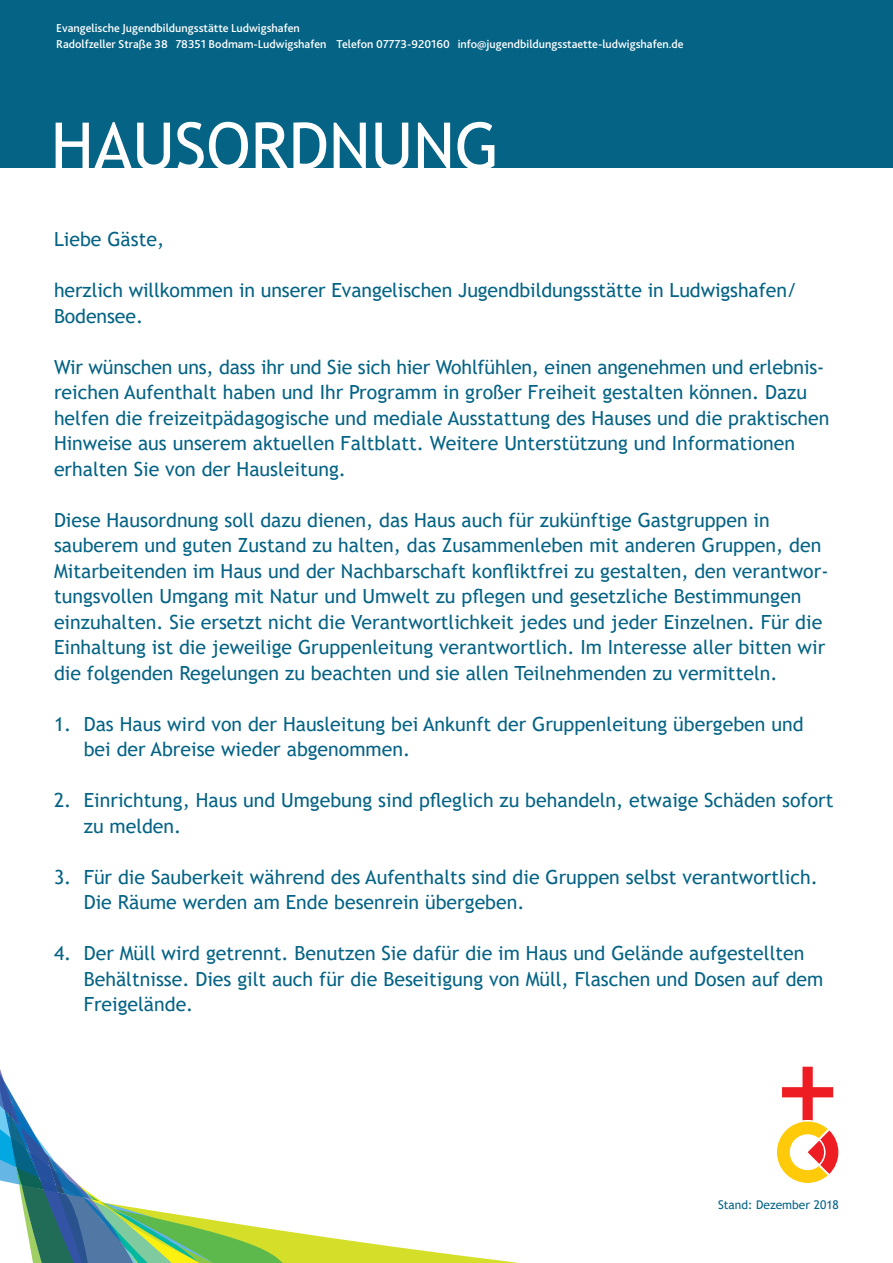
<style>
.page{position:relative;width:893px;height:1263px;background:#fff}
.page>*{position:absolute;margin:0;border:0;box-sizing:border-box;transform-origin:0 0}
.t1{font:65.55px "Trebuchet MS";color:#fff}
.t2{font:19.5px/25.5px "Trebuchet MS";color:#056385}
.t3{font:500 12px "Bliss 2";color:#fff}
.t4{font:12px "Trebuchet MS";color:#056385}
</style>
<div class="page">
<svg style="left:0;top:1069px;width:518px;height:194px"></svg>
<div style="left:0;top:0;width:893px;height:168px;background:#056385"></div>
<svg style="left:777px;top:1067px;width:61px;height:116px"></svg>
<p class="t3" style="left:56px;top:20px;width:245px">Evangelische Jugendbildungsstätte Ludwigshafen</p>
<p class="t3" style="left:56px;top:37px;width:629px">Radolfzeller Straße 38 78351 Bodmam-Ludwigshafen Telefon 07773-920160 info@jugendbildungsstaette-ludwigshafen.de</p>
<p class="t1" style="left:51px;top:105px;width:450px">HAUSORDNUNG</p>
<p class="t2" style="left:54px;top:226px;width:112px">Liebe Gäste,</p>
<p class="t2" style="left:54px;top:277px;width:745px">herzlich willkommen in unserer Evangelischen Jugendbildungsstätte in Ludwigshafen/<br>Bodensee.</p>
<p class="t2" style="left:54px;top:354px;width:777px">Wir wünschen uns, dass ihr und Sie sich hier Wohlfühlen, einen angenehmen und erlebnis&shy;reichen Aufenthalt haben und Ihr Programm in großer Freiheit gestalten können. Dazu helfen die freizeitpädagogische und mediale Ausstattung des Hauses und die praktischen Hinweise aus unserem aktuellen Faltblatt. Weitere Unterstützung und Informationen erhalten Sie von der Hausleitung.</p>
<p class="t2" style="left:54px;top:507px;width:776px">Diese Hausordnung soll dazu dienen, das Haus auch für zukünftige Gastgruppen in sauberem und guten Zustand zu halten, das Zusammenleben mit anderen Gruppen, den Mitarbeitenden im Haus und der Nachbarschaft konfliktfrei zu gestalten, den verantwor&shy;tungsvollen Umgang mit Natur und Umwelt zu pflegen und gesetzliche Bestimmungen einzuhalten. Sie ersetzt nicht die Verantwortlichkeit jedes und jeder Einzelnen. Für die Einhaltung ist die jeweilige Gruppenleitung verantwortlich. Im Interesse aller bitten wir die folgenden Regelungen zu beachten und sie allen Teilnehmenden zu vermitteln.</p>
<p class="t2" style="left:84px;top:711px;width:721px;text-indent:-30px">1. Das Haus wird von der Hausleitung bei Ankunft der Gruppenleitung übergeben und bei der Abreise wieder abgenommen.</p>
<p class="t2" style="left:84px;top:787px;width:751px;text-indent:-30px">2. Einrichtung, Haus und Umgebung sind pfleglich zu behandeln, etwaige Schäden sofort zu melden.</p>
<p class="t2" style="left:84px;top:864px;width:736px;text-indent:-30px">3. Für die Sauberkeit während des Aufenthalts sind die Gruppen selbst verantwortlich.<br>Die Räume werden am Ende besenrein übergeben.</p>
<p class="t2" style="left:84px;top:940px;width:741px;text-indent:-30px">4. Der Müll wird getrennt. Benutzen Sie dafür die im Haus und Gelände aufgestellten<br>Behältnisse. Dies gilt auch für die Beseitigung von Müll, Flaschen und Dosen auf dem<br>Freigelände.</p>
<p class="t4" style="left:718px;top:1197px;width:122px">Stand: Dezember 2018</p>
</div>
